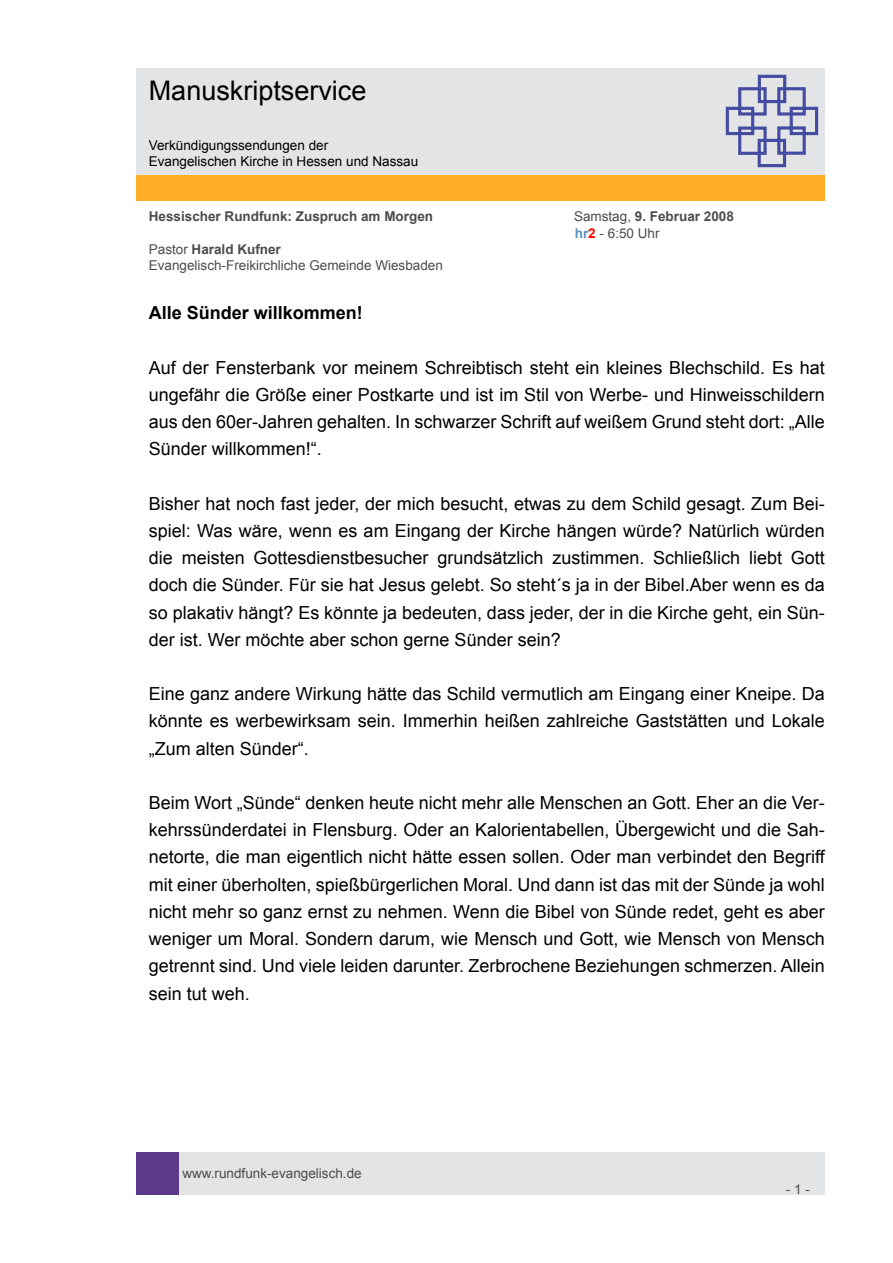
<style>
.page{position:relative;width:893px;height:1263px;background:#fff}
.page>*{position:absolute;margin:0;border:0;box-sizing:border-box;transform-origin:0 0}
.t1{font:27px "Arial";color:#000}
.t2{font:18px/27.2px "Arial";color:#000;text-align:justify}
.t3{font:700 18px "Arial";color:#000}
.t4{font:13.5px/16.2px "Arial";color:#4c4c4c}
.t5{font:13.5px/16.2px "Arial";color:#000}
.t6{font:700 13.5px "Arial";color:#4c4c4c}
.s1{font-weight:700}
.s2{font-weight:700;color:#5b90c2}
.s3{font-weight:700;color:#f00}
</style>
<div class="page">
<div style="left:179px;top:1152px;width:646px;height:43px;background:#e3e4e5"></div>
<div style="left:136px;top:1152px;width:43px;height:43px;background:#5c3a8b"></div>
<div style="left:136px;top:175px;width:689px;height:26px;background:#ffad26"></div>
<div style="left:136px;top:68px;width:689px;height:106px;background:#e3e4e5"></div>
<svg style="left:725px;top:74px;width:94px;height:94px"></svg>
<h1 class="t1" style="left:149px;top:73px;width:219px">Manuskriptservice</h1>
<p class="t5" style="left:149px;top:137px;width:271px">Verkündigungssendungen der<br>Evangelischen Kirche in Hessen und Nassau</p>
<p class="t6" style="left:149px;top:208px;width:286px">Hessischer Rundfunk: Zuspruch am Morgen</p>
<p class="t4" style="left:574px;top:209px;width:161px">Samstag, <span class="s1">9. Februar 2008 </span><span class="s2">hr</span><span class="s3">2</span> - 6:50 Uhr</p>
<p class="t4" style="left:149px;top:241px;width:296px">Pastor <span class="s1">Harald Kufner<br></span>Evangelisch-Freikirchliche Gemeinde Wiesbaden</p>
<p class="t3" style="left:149px;top:301px;width:216px">Alle Sünder willkommen!</p>
<p class="t2" style="left:149px;top:354px;width:678px">Auf der Fensterbank vor meinem Schreibtisch steht ein kleines Blechschild. Es hat ungefähr die Größe einer Postkarte und ist im Stil von Werbe- und Hinweisschildern aus den 60er-Jahren gehalten. In schwarzer Schrift auf weißem Grund steht dort: „Alle Sünder willkommen!“.</p>
<p class="t2" style="left:149px;top:490px;width:678px">Bisher hat noch fast jeder, der mich besucht, etwas zu dem Schild gesagt. Zum Bei&shy;spiel: Was wäre, wenn es am Eingang der Kirche hängen würde? Natürlich würden die meisten Gottesdienstbesucher grundsätzlich zustimmen. Schließlich liebt Gott doch die Sünder. Für sie hat Jesus gelebt. So steht´s ja in der Bibel.Aber wenn es da so plakativ hängt? Es könnte ja bedeuten, dass jeder, der in die Kirche geht, ein Sün&shy;der ist. Wer möchte aber schon gerne Sünder sein?</p>
<p class="t2" style="left:149px;top:680px;width:678px">Eine ganz andere Wirkung hätte das Schild vermutlich am Eingang einer Kneipe. Da könnte es werbewirksam sein. Immerhin heißen zahlreiche Gaststätten und Lokale „Zum alten Sünder“.</p>
<p class="t2" style="left:149px;top:789px;width:678px">Beim Wort „Sünde“ denken heute nicht mehr alle Menschen an Gott. Eher an die Ver&shy;kehrssünderdatei in Flensburg. Oder an Kalorientabellen, Übergewicht und die Sah&shy;netorte, die man eigentlich nicht hätte essen sollen. Oder man verbindet den Begriff mit einer überholten, spießbürgerlichen Moral. Und dann ist das mit der Sünde ja wohl nicht mehr so ganz ernst zu nehmen. Wenn die Bibel von Sünde redet, geht es aber weniger um Moral. Sondern darum, wie Mensch und Gott, wie Mensch von Mensch getrennt sind. Und viele leiden darunter. Zerbrochene Beziehungen schmerzen. Allein sein tut weh.</p>
<p class="t4" style="left:182px;top:1165px;width:181px">www.rundfunk-evangelisch.de</p>
<p class="t4" style="left:786px;top:1181px;width:26px">- -</p>
</div>
